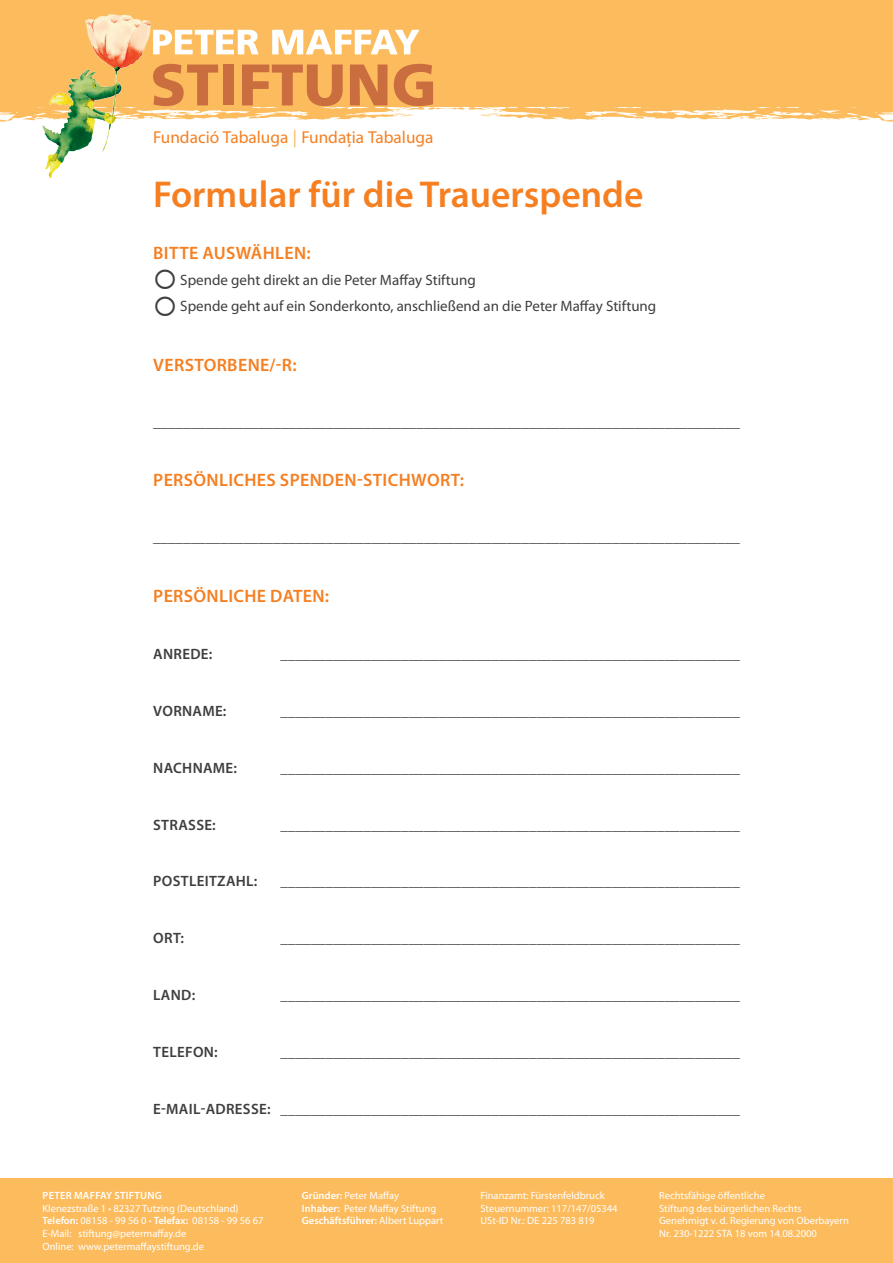
<style>
.page{position:relative;width:893px;height:1263px;background:#fff}
.page>*{position:absolute;margin:0;border:0;box-sizing:border-box;transform-origin:0 0}
.t1{font:600 37.5px "Myriad Pro";color:#f57f21}
.t2{font:600 18px "Myriad Pro";letter-spacing:.02em;color:#f57f21}
.t3{font:17.25px "Myriad Pro";color:#f57f21}
.t4{font:600 15px "Myriad Pro";letter-spacing:.02em;color:#3e3e3f}
.t5{font:15px "Myriad Pro";color:#3e3e3f}
.t6{font:10.5px/12.6px "Myriad Pro";color:#fff}
.s1{font-family:"Segoe UI";color:#fcbc5e}
.s2{font-weight:600}
.s3{font-stretch:condensed}
</style>
<div class="page">
<div style="left:0;top:0;width:893px;height:122px;background:#fcbc5e"></div>
<svg style="left:479px;top:109px;width:23px;height:9px"></svg>
<svg style="left:590px;top:112px;width:15px;height:8px"></svg>
<svg style="left:644px;top:117px;width:8px;height:2px"></svg>
<svg style="left:695px;top:112px;width:33px;height:5px"></svg>
<svg style="left:679px;top:113px;width:6px;height:7px"></svg>
<svg style="left:737px;top:111px;width:14px;height:8px"></svg>
<svg style="left:791px;top:114px;width:3px;height:5px"></svg>
<svg style="left:757px;top:115px;width:12px;height:4px"></svg>
<svg style="left:778px;top:113px;width:7px;height:2px"></svg>
<svg style="left:153px;top:30px;width:106px;height:24px"></svg>
<svg style="left:272px;top:30px;width:147px;height:24px"></svg>
<svg style="left:152px;top:64px;width:66px;height:56px;background:#e9a462"></svg>
<div style="left:223px;top:65px;width:11px;height:40px;background:#ca6e40"></div>
<svg style="left:241px;top:65px;width:102px;height:55px;background:#e8a15c"></svg>
<svg style="left:350px;top:64px;width:118px;height:54px;background:#ebaa6a"></svg>
<img style="left:43px;top:14px;width:109px;height:164px">
<div style="left:0;top:1178px;width:893px;height:85px;background:#fcbc5e"></div>
<p class="t3" style="left:153px;top:126px;width:282px">Fundació Tabaluga <span class="s1">|</span> Fundaţia Tabaluga</p>
<h1 class="t1" style="left:153px;top:170px;width:492px">Formular für die Trauerspende</h1>
<p class="t2" style="left:153px;top:241px;width:159px">BITTE AUSWÄHLEN:</p>
<p class="t5" style="left:153px;top:271px;width:324px">○ Spende geht direkt an die Peter Maffay Stiftung</p>
<p class="t5" style="left:153px;top:297px;width:505px">○ Spende geht auf ein Sonderkonto, anschließend an die Peter Maffay Stiftung</p>
<p class="t2" style="left:153px;top:353px;width:145px">VERSTORBENE/-R:</p>
<p class="t5" style="left:153px;top:412px;width:588px">______________________________________________________________________________</p>
<p class="t2" style="left:153px;top:469px;width:312px">PERSÖNLICHES SPENDEN-STICHWORT:</p>
<p class="t5" style="left:153px;top:528px;width:588px">______________________________________________________________________________</p>
<p class="t2" style="left:153px;top:584px;width:177px">PERSÖNLICHE DATEN:</p>
<p class="t4" style="left:153px;top:644px;width:61px">ANREDE:</p>
<p class="t4" style="left:153px;top:701px;width:75px">VORNAME:</p>
<p class="t4" style="left:153px;top:758px;width:85px">NACHNAME:</p>
<p class="t4" style="left:153px;top:815px;width:64px">STRASSE:</p>
<p class="t4" style="left:153px;top:872px;width:106px">POSTLEITZAHL:</p>
<p class="t4" style="left:153px;top:929px;width:32px">ORT:</p>
<p class="t4" style="left:153px;top:986px;width:43px">LAND:</p>
<p class="t4" style="left:153px;top:1043px;width:66px">TELEFON:</p>
<p class="t4" style="left:281px;top:644px;width:461px">_____________________________________________________________</p>
<p class="t4" style="left:281px;top:701px;width:461px">_____________________________________________________________</p>
<p class="t4" style="left:281px;top:758px;width:461px">_____________________________________________________________</p>
<p class="t4" style="left:281px;top:815px;width:461px">_____________________________________________________________</p>
<p class="t4" style="left:281px;top:872px;width:461px">_____________________________________________________________</p>
<p class="t4" style="left:281px;top:929px;width:461px">_____________________________________________________________</p>
<p class="t4" style="left:281px;top:986px;width:461px">_____________________________________________________________</p>
<p class="t4" style="left:281px;top:1043px;width:461px">_____________________________________________________________</p>
<p class="t4" style="left:153px;top:1099px;width:588px">E-MAIL-ADRESSE: _____________________________________________________________</p>
<p class="t6" style="left:43px;top:1189px;width:223px"><span class="s2">PETER MAFFAY STIFTUNG<br></span>Klenezstraße 1 <span class="s3">•</span> 82327 Tutzing (Deutschland)<br><span class="s2">Telefon:</span> 08158 - 99 56 0 <span class="s3">•</span> <span class="s2">Telefax:</span> 08158 - 99 56 67<br>E-Mail: stiftung@petermaffay.de<br>Online: www.petermaffaystiftung.de</p>
<p class="t6" style="left:302px;top:1189px;width:143px"><span class="s2">Gründer:</span> Peter Maffay<br><span class="s2">Inhaber:</span> Peter Maffay Stiftung<br><span class="s2">Geschäftsführer:</span> Albert Luppart</p>
<p class="t6" style="left:480px;top:1189px;width:139px">Finanzamt: Fürstenfeldbruck<br>Steuernummer: 117/147/05344<br>USt-ID Nr.: DE 225 783 819</p>
<p class="t6" style="left:659px;top:1189px;width:191px">Rechtsfähige öffentliche<br>Stiftung des bürgerlichen Rechts Genehmigt v. d. Regierung von Oberbayern Nr. 230-1222 STA 18 vom 14.08.2000</p>
</div>
